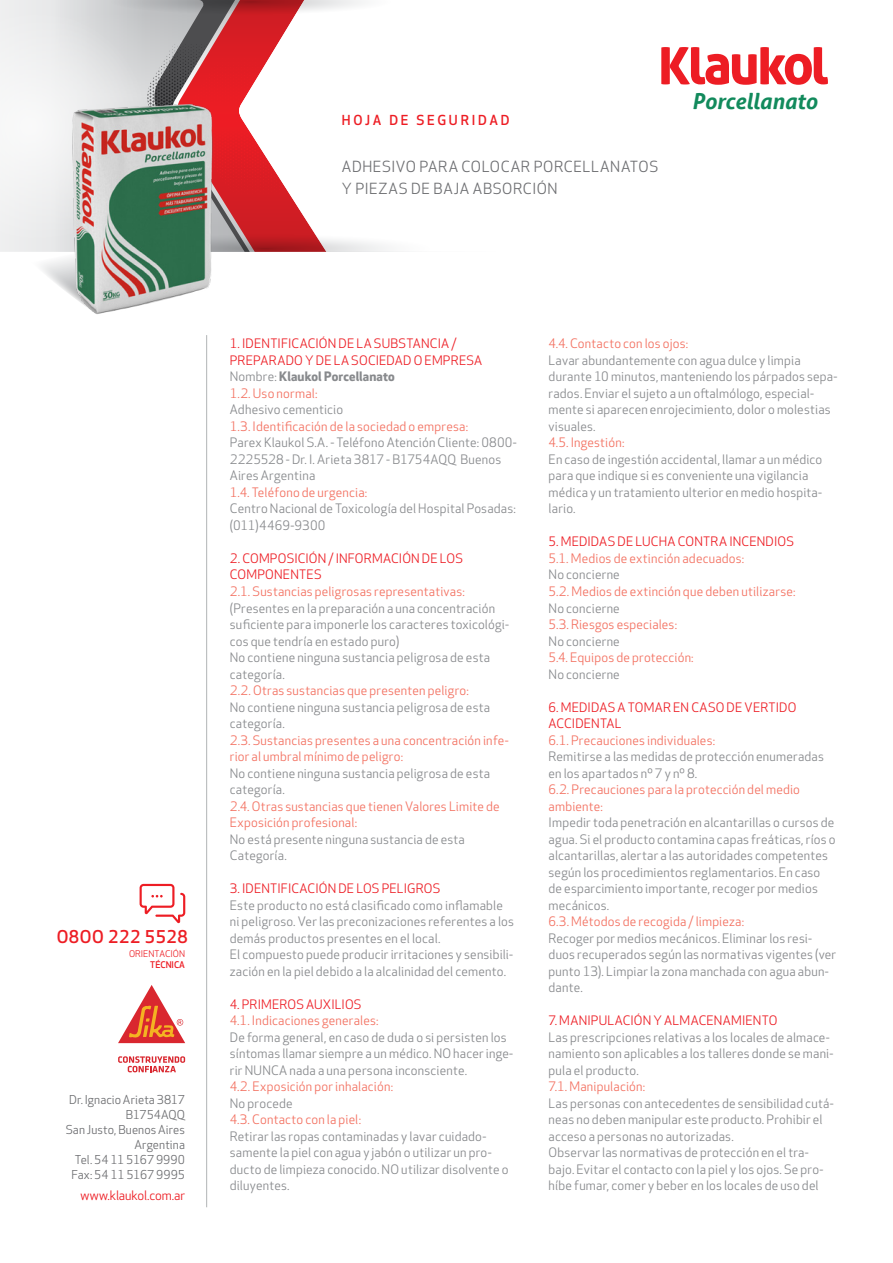
<style>
.page{position:relative;width:893px;height:1263px;background:#fff}
.page>*{position:absolute;margin:0;border:0;box-sizing:border-box;transform-origin:0 0}
.t1{font:italic 700 21.9px "Aller";letter-spacing:-.005em;color:#128a5c}
.t2{font:500 17.25px "Apex New";letter-spacing:.03em;color:#ed1d24}
.t3{font:15px/22.5px "Apex New";letter-spacing:.04em;color:#6d6e71}
.t4{font:500 13.5px "Apex New";letter-spacing:.205em;color:#ed1d24}
.t5{font:12.75px/16.5px "Apex New";letter-spacing:.015em;color:#888a8d}
.t6{font:12.75px/16.5px "Apex New";letter-spacing:.015em;color:#f37161}
.t7{font:12.75px/16.5px "Apex New";letter-spacing:.015em;color:#ed1d24}
.t8{font:12.75px "Apex New";letter-spacing:-.005em;color:#ed1d24}
.t9{font:12px/15px "Apex New";letter-spacing:.005em;color:#6d6e71;text-align:right}
.t10{font:9px "Apex New";color:#ed1d24}
.t11{font:500 9px "Apex New";color:#ed1d24}
.s1{color:#888a8d}
.s2{font-weight:700;color:#888a8d}
.s3{color:#f37161}
</style>
<div class="page">
<hr style="left:206px;top:335px;width:1px;height:872px;background:#b1b4b6">
<svg style="left:140px;top:884px;width:45px;height:39px"></svg>
<svg style="left:661px;top:47px;width:167px;height:38px"></svg>
<svg style="left:118px;top:1056px;width:67px;height:16px"></svg>
<svg style="left:118px;top:985px;width:67px;height:58px"></svg>
<svg style="left:0;top:0;width:400px;height:285px"></svg>
<img style="left:58px;top:73px;width:166px;height:275px">
<p class="t4" style="left:342px;top:111px;width:169px">HOJA DE SEGURIDAD</p>
<p class="t3" style="left:342px;top:155px;width:318px">ADHESIVO PARA COLOCAR PORCELLANATOS<br>Y PIEZAS DE BAJA ABSORCIÓN</p>
<h1 class="t1" style="left:692px;top:88px;width:127px">Porcellanato</h1>
<h2 class="t2" style="left:57px;top:925px;width:133px">O8OO 222 5528</h2>
<p class="t10" style="left:129px;top:948px;width:57px">ORIENTACIÓN</p>
<p class="t11" style="left:150px;top:958px;width:36px">TÉCNICA</p>
<p class="t9" style="left:66px;top:1092px;width:121px">Dr. Ignacio Arieta 3817<br>B1754AQQ<br>San Justo, Buenos Aires<br>Argentina<br>Tel. 54 11 5167 9990<br>Fax: 54 11 5167 9995</p>
<p class="t8" style="left:81px;top:1187px;width:106px">www.klaukol.com.ar</p>
<p class="t7" style="left:230px;top:336px;width:254px">1. IDENTIFICACIÓN DE LA SUBSTANCIA /<br>PREPARADO Y DE LA SOCIEDAD O EMPRESA<br><span class="s1">Nombre:</span> <span class="s2">Klaukol Porcellanato<br></span><span class="s3">1.2. Uso normal:</span></p>
<p class="t5" style="left:230px;top:402px;width:115px">Adhesivo cementicio</p>
<p class="t6" style="left:230px;top:418px;width:240px">1.3. Identificación de la sociedad o empresa:</p>
<p class="t5" style="left:230px;top:435px;width:288px">Parex Klaukol S.A. - Teléfono Atención Cliente: 0800-<br>2225528 - Dr. I. Arieta 3817 - B1754AQQ Buenos<br>Aires Argentina</p>
<p class="t6" style="left:230px;top:484px;width:139px">1.4. Teléfono de urgencia:</p>
<p class="t5" style="left:230px;top:501px;width:288px">Centro Nacional de Toxicología del Hospital Posadas: (011)4469-9300</p>
<p class="t7" style="left:230px;top:550px;width:235px">2. COMPOSICIÓN / INFORMACIÓN DE LOS<br>COMPONENTES</p>
<p class="t6" style="left:230px;top:583px;width:237px">2.1. Sustancias peligrosas representativas:</p>
<p class="t5" style="left:230px;top:600px;width:281px">(Presentes en la preparación a una concentración suficiente para imponerle los caracteres toxicológi&shy;cos que tendría en estado puro)<br>No contiene ninguna sustancia peligrosa de esta categoría.</p>
<p class="t6" style="left:230px;top:682px;width:241px">2.2. Otras sustancias que presenten peligro:</p>
<p class="t5" style="left:230px;top:699px;width:262px">No contiene ninguna sustancia peligrosa de esta categoría.</p>
<p class="t6" style="left:230px;top:732px;width:280px">2.3. Sustancias presentes a una concentración infe&shy;rior al umbral mínimo de peligro:</p>
<p class="t5" style="left:230px;top:765px;width:262px">No contiene ninguna sustancia peligrosa de esta categoría.</p>
<p class="t6" style="left:230px;top:798px;width:271px">2.4. Otras sustancias que tienen Valores Limite de<br>Exposición profesional:</p>
<p class="t5" style="left:230px;top:831px;width:236px">No está presente ninguna sustancia de esta<br>Categoría.</p>
<p class="t7" style="left:230px;top:880px;width:212px">3. IDENTIFICACIÓN DE LOS PELIGROS</p>
<p class="t5" style="left:230px;top:897px;width:286px">Este producto no está clasificado como inflamable ni peligroso. Ver las preconizaciones referentes a los demás productos presentes en el local.<br>El compuesto puede producir irritaciones y sensibili&shy;zación en la piel debido a la alcalinidad del cemento.</p>
<p class="t7" style="left:230px;top:996px;width:133px">4. PRIMEROS AUXILIOS</p>
<p class="t6" style="left:230px;top:1012px;width:150px">4.1. Indicaciones generales:</p>
<p class="t5" style="left:230px;top:1029px;width:285px">De forma general, en caso de duda o si persisten los síntomas llamar siempre a un médico. NO hacer inge&shy;rir NUNCA nada a una persona inconsciente.</p>
<p class="t6" style="left:230px;top:1078px;width:165px">4.2. Exposición por inhalación:</p>
<p class="t5" style="left:230px;top:1095px;width:64px">No procede</p>
<p class="t6" style="left:230px;top:1111px;width:133px">4.3. Contacto con la piel:</p>
<p class="t5" style="left:230px;top:1128px;width:280px">Retirar las ropas contaminadas y lavar cuidado&shy;samente la piel con agua y jabón o utilizar un pro&shy;ducto de limpieza conocido. NO utilizar disolvente o diluyentes.</p>
<p class="t6" style="left:549px;top:336px;width:141px">4.4. Contacto con los ojos:</p>
<p class="t5" style="left:549px;top:352px;width:290px">Lavar abundantemente con agua dulce y limpia durante 10 minutos, manteniendo los párpados sepa&shy;rados. Enviar el sujeto a un oftalmólogo, especial&shy;mente si aparecen enrojecimiento, dolor o molestias visuales.</p>
<p class="t6" style="left:549px;top:435px;width:77px">4.5. Ingestión:</p>
<p class="t5" style="left:549px;top:451px;width:275px">En caso de ingestión accidental, llamar a un médico para que indique si es conveniente una vigilancia médica y un tratamiento ulterior en medio hospita&shy;lario.</p>
<p class="t7" style="left:549px;top:534px;width:247px">5. MEDIDAS DE LUCHA CONTRA INCENDIOS</p>
<p class="t6" style="left:549px;top:550px;width:197px">5.1. Medios de extinción adecuados:</p>
<p class="t5" style="left:549px;top:567px;width:73px">No concierne</p>
<p class="t6" style="left:549px;top:583px;width:249px">5.2. Medios de extinción que deben utilizarse:</p>
<p class="t5" style="left:549px;top:600px;width:73px">No concierne</p>
<p class="t6" style="left:549px;top:616px;width:130px">5.3. Riesgos especiales:</p>
<p class="t5" style="left:549px;top:633px;width:73px">No concierne</p>
<p class="t6" style="left:549px;top:649px;width:147px">5.4. Equipos de protección:</p>
<p class="t5" style="left:549px;top:666px;width:73px">No concierne</p>
<p class="t7" style="left:549px;top:699px;width:249px">6. MEDIDAS A TOMAR EN CASO DE VERTIDO<br>ACCIDENTAL</p>
<p class="t6" style="left:549px;top:732px;width:168px">6.1. Precauciones individuales:</p>
<p class="t5" style="left:549px;top:748px;width:277px">Remitirse a las medidas de protección enumeradas en los apartados nº 7 y nº 8.</p>
<p class="t6" style="left:549px;top:781px;width:253px">6.2. Precauciones para la protección del medio ambiente:</p>
<p class="t5" style="left:549px;top:814px;width:289px">Impedir toda penetración en alcantarillas o cursos de agua. Si el producto contamina capas freáticas, ríos o alcantarillas, alertar a las autoridades competentes según los procedimientos reglamentarios. En caso de esparcimiento importante, recoger por medios mecánicos.</p>
<p class="t6" style="left:549px;top:913px;width:197px">6.3. Métodos de recogida / limpieza:</p>
<p class="t5" style="left:549px;top:930px;width:289px">Recoger por medios mecánicos. Eliminar los resi&shy;duos recuperados según las normativas vigentes (ver punto 13). Limpiar la zona manchada con agua abun&shy;dante.</p>
<p class="t7" style="left:549px;top:1012px;width:230px">7. MANIPULACIÓN Y ALMACENAMIENTO</p>
<p class="t5" style="left:549px;top:1029px;width:286px">Las prescripciones relativas a los locales de almace&shy;namiento son aplicables a los talleres donde se mani&shy;pula el producto.</p>
<p class="t6" style="left:549px;top:1078px;width:98px">7.1. Manipulación:</p>
<p class="t5" style="left:549px;top:1095px;width:287px">Las personas con antecedentes de sensibilidad cutá&shy;neas no deben manipular este producto. Prohibir el acceso a personas no autorizadas.<br>Observar las normativas de protección en el tra&shy;bajo. Evitar el contacto con la piel y los ojos. Se pro&shy;híbe fumar, comer y beber en los locales de uso del</p>
</div>
